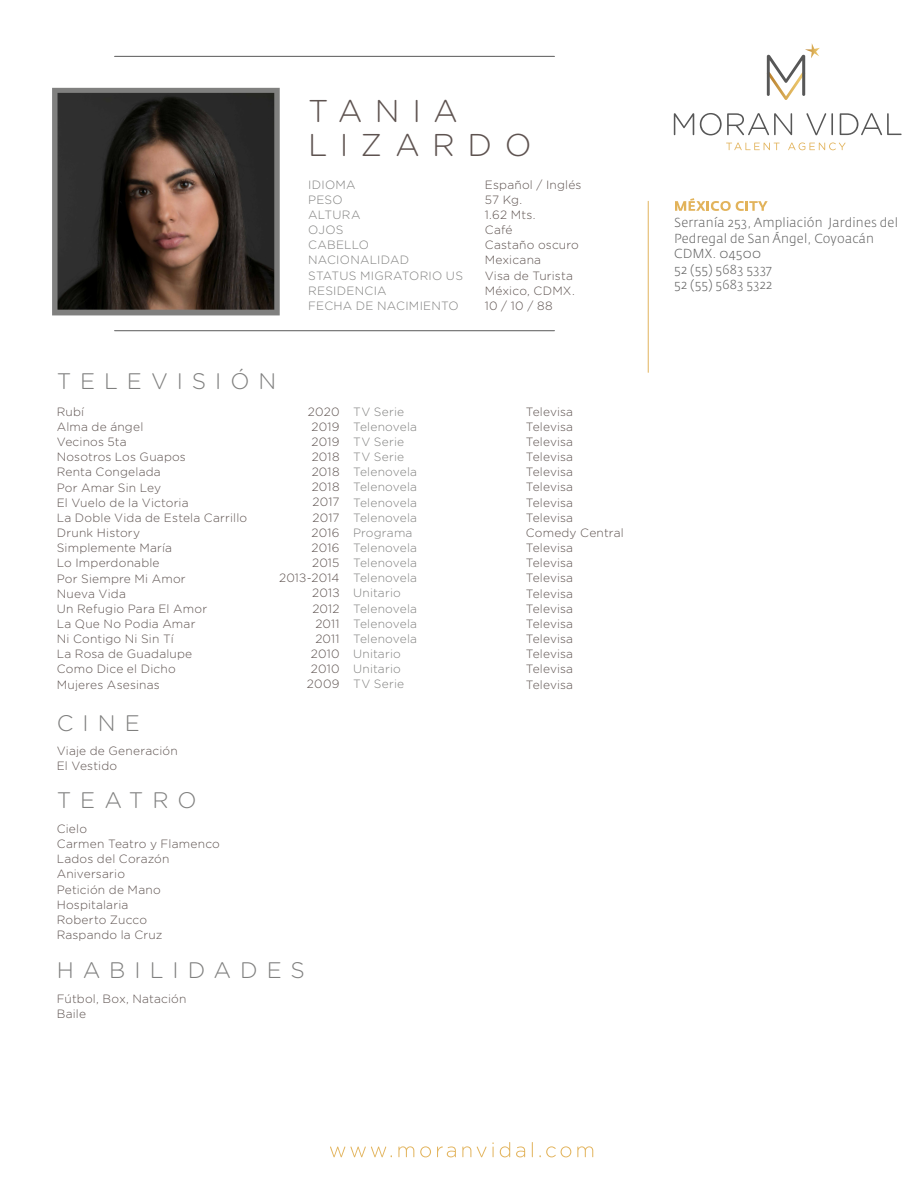
<style>
.page{position:relative;width:918px;height:1188px;background:#fff}
.page>*{position:absolute;margin:0;border:0;box-sizing:border-box;transform-origin:0 0}
.t1{font:300 31.5px/34.5px "Gotham Rounded";letter-spacing:.39em;color:#5e5350}
.t2{font:300 22.5px "Gotham Rounded";letter-spacing:.395em;color:#80807f}
.t3{font:300 12.9px/15.6px "Fedra Sans Std";letter-spacing:.015em;color:#626262}
.t4{font:300 12px/15.1px "Gotham Rounded";letter-spacing:.015em;color:#5e5350}
.t5{font:300 12px/15.1px "Gotham Rounded";letter-spacing:.015em;color:#80807f}
</style>
<div class="page">
<svg style="left:52px;top:88px;width:228px;height:227px"></svg>
<hr style="left:648px;top:201px;width:1px;height:172px;background:#e2b35b">
<svg style="left:114px;top:56px;width:441px;height:1px"></svg>
<svg style="left:114px;top:330px;width:441px;height:1px"></svg>
<svg style="left:674px;top:113px;width:20px;height:22px"></svg>
<svg style="left:700px;top:113px;width:92px;height:22px"></svg>
<svg style="left:806px;top:113px;width:20px;height:22px"></svg>
<hr style="left:831px;top:113px;width:2px;height:22px;background:#575757">
<svg style="left:840px;top:113px;width:62px;height:22px"></svg>
<svg style="left:726px;top:143px;width:54px;height:7px"></svg>
<svg style="left:788px;top:143px;width:57px;height:7px"></svg>
<svg style="left:767px;top:43px;width:53px;height:57px"></svg>
<svg style="left:330px;top:1147px;width:62px;height:10px"></svg>
<svg style="left:398px;top:1146px;width:16px;height:11px"></svg>
<svg style="left:420px;top:1146px;width:11px;height:11px"></svg>
<svg style="left:437px;top:1146px;width:19px;height:11px"></svg>
<svg style="left:462px;top:1146px;width:9px;height:11px"></svg>
<svg style="left:477px;top:1142px;width:17px;height:15px"></svg>
<svg style="left:500px;top:1142px;width:10px;height:15px"></svg>
<svg style="left:516px;top:1146px;width:9px;height:11px"></svg>
<svg style="left:532px;top:1142px;width:1px;height:15px"></svg>
<svg style="left:539px;top:1146px;width:32px;height:11px"></svg>
<svg style="left:577px;top:1146px;width:16px;height:11px"></svg>
<svg style="left:675px;top:198px;width:93px;height:13px"></svg>
<h1 class="t1" style="left:308px;top:92px;width:225px">TANIA<br>LIZARDO</h1>
<h2 class="t2" style="left:57px;top:366px;width:221px">TELEVISIÓN</h2>
<p class="t5" style="left:308px;top:176px;width:156px">IDIOMA<br>PESO<br>ALTURA<br>OJOS<br>CABELLO<br>NACIONALIDAD<br>STATUS MIGRATORIO US<br>RESIDENCIA<br>FECHA DE NACIMIENTO</p>
<p class="t4" style="left:485px;top:176px;width:98px">Español / Inglés<br>57 Kg.<br>1.62 Mts.<br>Café<br>Castaño oscuro<br>Mexicana<br>Visa de Turista<br>México, CDMX.<br>10 / 10 / 88</p>
<p class="t4" style="left:57px;top:403px;width:192px">Rubí<br>Alma de ángel<br>Vecinos 5ta<br>Nosotros Los Guapos<br>Renta Congelada<br>Por Amar Sin Ley<br>El Vuelo de la Victoria<br>La Doble Vida de Estela Carrillo<br>Drunk History<br>Simplemente María<br>Lo Imperdonable<br>Por Siempre Mi Amor<br>Nueva Vida<br>Un Refugio Para El Amor<br>La Que No Podia Amar<br>Ni Contigo Ni Sin Tí<br>La Rosa de Guadalupe<br>Como Dice el Dicho<br>Mujeres Asesinas</p>
<h2 class="t2" style="left:57px;top:708px;width:85px">CINE</h2>
<p class="t4" style="left:57px;top:742px;width:123px">Viaje de Generación<br>El Vestido</p>
<h2 class="t2" style="left:57px;top:785px;width:141px">TEATRO</h2>
<p class="t4" style="left:57px;top:821px;width:165px">Cielo<br>Carmen Teatro y Flamenco<br>Lados del Corazón<br>Aniversario<br>Petición de Mano<br>Hospitalaria<br>Roberto Zucco<br>Raspando la Cruz</p>
<p class="t4" style="left:279px;top:403px;width:62px;text-align:right">2020<br>2019<br>2019<br>2018<br>2018<br>2018<br>2017<br>2017<br>2016<br>2016<br>2015<br>2013-2014<br>2013<br>2012<br>2011<br>2011<br>2010<br>2010<br>2009</p>
<p class="t5" style="left:353px;top:403px;width:65px">TV Serie<br>Telenovela<br>TV Serie<br>TV Serie<br>Telenovela<br>Telenovela<br>Telenovela<br>Telenovela<br>Programa<br>Telenovela<br>Telenovela<br>Telenovela<br>Unitario<br>Telenovela<br>Telenovela<br>Telenovela<br>Unitario<br>Unitario<br>TV Serie</p>
<p class="t4" style="left:526px;top:403px;width:100px">Televisa<br>Televisa<br>Televisa<br>Televisa<br>Televisa<br>Televisa<br>Televisa<br>Televisa<br>Comedy Central<br>Televisa<br>Televisa<br>Televisa<br>Televisa<br>Televisa<br>Televisa<br>Televisa<br>Televisa<br>Televisa<br>Televisa</p>
<h2 class="t2" style="left:57px;top:955px;width:250px">HABILIDADES</h2>
<p class="t4" style="left:57px;top:991px;width:131px">Fútbol, Box, Natación<br>Baile</p>
<p class="t3" style="left:674px;top:215px;width:225px">Serranía 253, Ampliación Jardines del<br>Pedregal de San Ángel, Coyoacán<br>CDMX. 04500<br>52 (55) 5683 5337<br>52 (55) 5683 5322</p>
</div>
